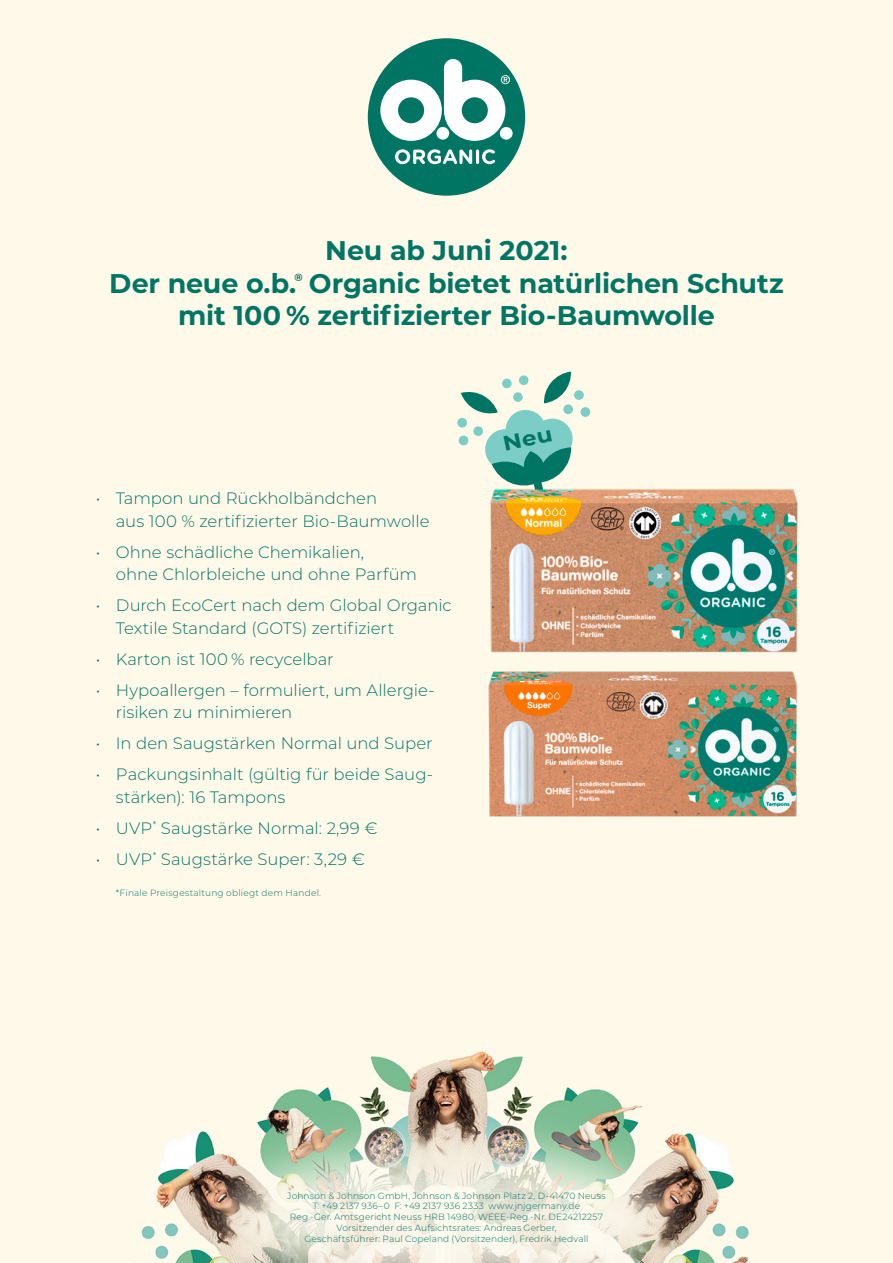
<style>
.page{position:relative;width:893px;height:1263px;background:#fff9ea}
.page>*{position:absolute;margin:0;border:0;box-sizing:border-box;transform-origin:0 0}
.t1{font:700 27px/32.4px "Montserrat";letter-spacing:-.01em;color:#007564}
.t2{font:300 16.5px/22.5px "Montserrat";color:#007564}
.t3{font:700 10.5px "Montserrat";color:#007564}
.t4{font:300 9px/10.8px "Montserrat";letter-spacing:.015em;color:#007564;text-align:center}
</style>
<div class="page">
<img style="left:141px;top:1051px;width:608px;height:212px">
<div style="left:368px;top:38px;width:157px;height:158px;background:#007564;border-radius:50%"></div>
<svg style="left:380px;top:59px;width:133px;height:82px"></svg>
<svg style="left:395px;top:149px;width:77px;height:15px"></svg>
<hr style="left:476px;top:149px;width:3px;height:15px;background:#fff;border-radius:2px">
<svg style="left:482px;top:149px;width:13px;height:15px"></svg>
<img style="left:489px;top:489px;width:309px;height:328px">
<div style="left:580px;top:407px;width:10px;height:10px;background:#7dcdc7;border-radius:50%"></div>
<div style="left:574px;top:390px;width:10px;height:10px;background:#7dcdc7;border-radius:50%"></div>
<svg style="left:457px;top:372px;width:118px;height:126px"></svg>
<h1 class="t1" style="left:325px;top:233px;width:244px">Neu ab Juni 2021:</h1>
<h1 class="t1" style="left:178px;top:265px;width:607px;text-indent:131px">Organic bietet natürlichen Schutz mit 100 % zertifizierter Bio-Baumwolle</h1>
<h1 class="t1" style="left:109px;top:265px;width:188px">Der neue o.b.</h1>
<p class="t3" style="left:294px;top:269px;width:10px">®</p>
<p class="t2" style="left:116px;top:486px;width:315px;text-indent:-20px">• Tampon und Rückholbändchen<br>aus 100 % zertifizierter Bio-Baumwolle</p>
<p class="t2" style="left:116px;top:540px;width:303px;text-indent:-20px">• Ohne schädliche Chemikalien,<br>ohne Chlorbleiche und ohne Parfüm</p>
<p class="t2" style="left:116px;top:593px;width:337px;text-indent:-20px">• Durch EcoCert nach dem Global Organic<br>Textile Standard (GOTS) zertifiziert</p>
<p class="t2" style="left:96px;top:647px;width:239px">• Karton ist 100 % recycelbar</p>
<p class="t2" style="left:116px;top:678px;width:320px;text-indent:-20px">• Hypoallergen – formuliert, um Allergie&shy;risiken zu minimieren</p>
<p class="t2" style="left:96px;top:731px;width:339px">• In den Saugstärken Normal und Super</p>
<p class="t2" style="left:116px;top:762px;width:319px;text-indent:-20px">• Packungsinhalt (gültig für beide Saug&shy;stärken): 16 Tampons</p>
<p class="t2" style="left:96px;top:816px;width:283px">• UVP<sup>*</sup> Saugstärke Normal: 2,99 €</p>
<p class="t2" style="left:96px;top:847px;width:271px">• UVP<sup>*</sup> Saugstärke Super: 3,29 €</p>
<p class="t4" style="left:116px;top:887px;width:207px">*Finale Preisgestaltung obliegt dem Handel.</p>
<p class="t4" style="left:287px;top:1190px;width:320px">Johnson &amp; Johnson GmbH, Johnson &amp; Johnson Platz 2, D-41470 Neuss T: +49 2137 936–0 F: +49 2137 936 2333 www.jnjgermany.de<br>Reg.-Ger. Amtsgericht Neuss HRB 14980, WEEE-Reg.-Nr. DE24212257<br>Vorsitzender des Aufsichtsrates: Andreas Gerber,<br>Geschäftsführer: Paul Copeland (Vorsitzender), Fredrik Hedvall</p>
</div>
